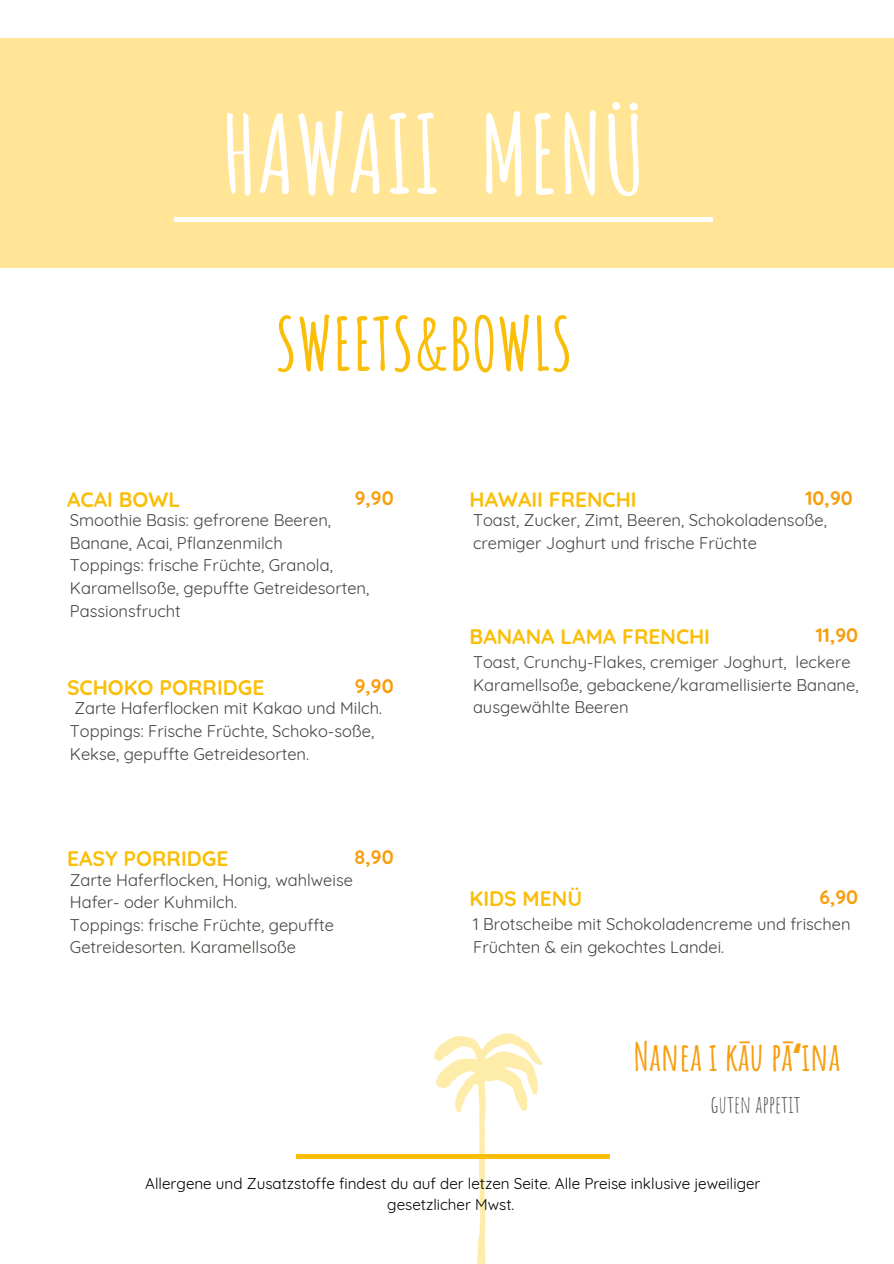
<style>
.page{position:relative;width:894px;height:1264px;background:#fff}
.page>*{position:absolute;margin:0;border:0;box-sizing:border-box;transform-origin:0 0}
.t1{font:700 107.25px "Amatic SC";color:#fff}
.t2{font:700 72px "Amatic SC";color:#fabe08}
.t3{font:700 38.55px "Amatic SC";color:#f79e0e}
.t4{font:23.7px "Amatic SC";color:#444440}
.t5{font:700 21px "Quicksand";color:#fabe08}
.t6{font:700 19.5px "Quicksand";color:#f79e0e}
.t7{font:16.5px/22.5px "Quicksand";color:#444440}
.t8{font:15.3px/20.2px "Quicksand";color:#000;text-align:center}
.s1{font-family:"Noto Sans"}
</style>
<div class="page">
<div style="left:0;top:38px;width:893px;height:230px;background:#ffe595"></div>
<hr style="left:174px;top:218px;width:538px;height:3px;background:#fff">
<svg style="left:434px;top:1033px;width:108px;height:230px"></svg>
<hr style="left:296px;top:1154px;width:313px;height:4px;background:#fabe08">
<p class="t1" style="left:222px;top:85px;width:425px">HAWAII MENÜ</p>
<p class="t2" style="left:275px;top:297px;width:299px">SWEETS&amp;BOWLS</p>
<p class="t5" style="left:67px;top:486px;width:114px">ACAI BOWL</p>
<p class="t6" style="left:355px;top:485px;width:40px">9,90</p>
<p class="t7" style="left:70px;top:509px;width:262px">Smoothie Basis: gefrorene Beeren,<br>Banane, Acai, Pflanzenmilch</p>
<p class="t7" style="left:70px;top:554px;width:301px">Toppings: frische Früchte, Granola,<br>Karamellsoße, gepuffte Getreidesorten,<br>Passionsfrucht</p>
<p class="t5" style="left:67px;top:673px;width:199px">SCHOKO PORRIDGE</p>
<p class="t6" style="left:355px;top:673px;width:40px">9,90</p>
<p class="t7" style="left:74px;top:697px;width:309px">Zarte Haferflocken mit Kakao und Milch.</p>
<p class="t7" style="left:70px;top:719px;width:306px">Toppings: Frische Früchte, Schoko-soße,<br>Kekse, gepuffte Getreidesorten.</p>
<p class="t5" style="left:67px;top:845px;width:163px">EASY PORRIDGE</p>
<p class="t6" style="left:354px;top:844px;width:41px">8,90</p>
<p class="t7" style="left:70px;top:868px;width:284px">Zarte Haferflocken, Honig, wahlweise<br>Hafer- oder Kuhmilch.</p>
<p class="t7" style="left:70px;top:913px;width:265px">Toppings: frische Früchte, gepuffte<br>Getreidesorten. Karamellsoße</p>
<p class="t5" style="left:469px;top:486px;width:168px">HAWAII FRENCHI</p>
<p class="t6" style="left:805px;top:485px;width:49px">10,90</p>
<p class="t7" style="left:473px;top:509px;width:355px">Toast, Zucker, Zimt, Beeren, Schokoladensoße, cremiger Joghurt und frische Früchte</p>
<p class="t5" style="left:469px;top:623px;width:242px">BANANA LAMA FRENCHI</p>
<p class="t6" style="left:815px;top:622px;width:44px">11,90</p>
<p class="t7" style="left:473px;top:651px;width:387px">Toast, Crunchy-Flakes, cremiger Joghurt, leckere<br>Karamellsoße, gebackene/karamellisierte Banane, ausgewählte Beeren</p>
<p class="t5" style="left:469px;top:884px;width:114px">KIDS MENÜ</p>
<p class="t6" style="left:819px;top:884px;width:40px">6,90</p>
<p class="t7" style="left:473px;top:913px;width:379px">1 Brotscheibe mit Schokoladencreme und frischen<br>Früchten &amp; ein gekochtes Landei.</p>
<p class="t3" style="left:633px;top:1031px;width:208px">Nanea i kāu pā<span class="s1">ʻ</span>ina</p>
<p class="t4" style="left:710px;top:1088px;width:92px">GUTEN APPETIT</p>
<p class="t8" style="left:145px;top:1173px;width:616px">Allergene und Zusatzstoffe findest du auf der letzen Seite. Alle Preise inklusive jeweiliger gesetzlicher Mwst.</p>
</div>
